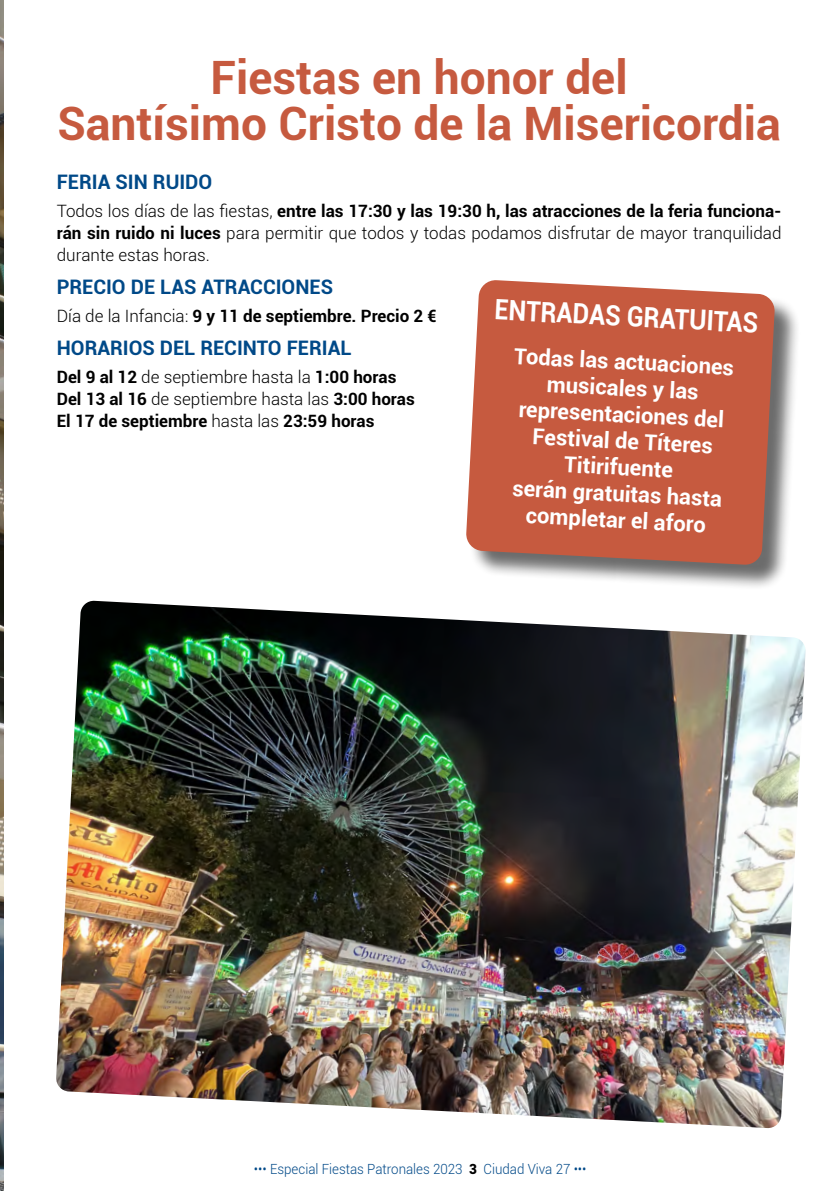
<style>
.page{position:relative;width:840px;height:1191px;background:#fff}
.page>*{position:absolute;margin:0;border:0;box-sizing:border-box;transform-origin:0 0}
.t1{font:700 46px/45.6px "Roboto";color:#c65a3f;text-align:center}
.t2{font:700 28px "Roboto";color:#fff;scale:.9 1}
.t3{font:700 22px/26.4px "Roboto";color:#fff;text-align:center}
.t4{font:700 20px "Roboto";color:#004988}
.t5{font:300 17px/22px "Roboto";color:#000;text-align:justify}
.t6{font:700 17px/22px "Roboto";color:#000}
.t7{font:300 14px "Roboto";color:#004988;scale:.95 1}
.s1{font-weight:700}
.s2{font-weight:300}
.s3{font-weight:900;color:#000}
</style>
<div class="page">
<img style="left:56px;top:600px;width:750px;height:529px">
<img style="left:0;top:0;width:3px;height:1191px">
<div style="left:468px;top:282px;width:332px;height:308px;background:#000;opacity:.58"></div>
<svg style="left:466px;top:280px;width:308px;height:285px;background:#c6644b"></svg>
<h1 class="t1" style="left:57px;top:53px;width:724px">Fiestas en honor del<br>Santísimo Cristo de la Misericordia</h1>
<p class="t4" style="left:57px;top:168px;width:157px">FERIA SIN RUIDO</p>
<p class="t5" style="left:57px;top:199px;width:726px">Todos los días de las fiestas, <span class="s1">entre las 17:30 y las 19:30 h, las atracciones de la feria funciona&shy;rán sin ruido ni luces</span> para permitir que todos y todas podamos disfrutar de mayor tranquilidad durante estas horas.</p>
<p class="t4" style="left:57px;top:273px;width:278px">PRECIO DE LAS ATRACCIONES</p>
<p class="t6" style="left:57px;top:304px;width:381px"><span class="s2">Día de la Infancia:</span> 9 y 11 de septiembre. Precio 2 €</p>
<p class="t4" style="left:57px;top:334px;width:296px">HORARIOS DEL RECINTO FERIAL</p>
<p class="t6" style="left:57px;top:365px;width:359px">Del 9 al 12 <span class="s2">de septiembre hasta la</span> 1:00 horas<br>Del 13 al 16 <span class="s2">de septiembre hasta las</span> 3:00 horas<br>El 17 de septiembre <span class="s2">hasta las</span> 23:59 horas</p>
<h2 class="t2" style="left:495px;top:289px;width:294px;rotate:3deg">ENTRADAS GRATUITAS</h2>
<p class="t3" style="left:515px;top:342px;width:221px;rotate:3deg">Todas las actuaciones musicales y las representaciones del<br>Festival de Títeres<br>Titirifuente<br>serán gratuitas hasta completar el aforo</p>
<p class="t7" style="left:254px;top:1159px;width:351px">••• Especial Fiestas Patronales 2023 <span class="s3">3</span> Ciudad Viva 27 •••</p>
</div>
